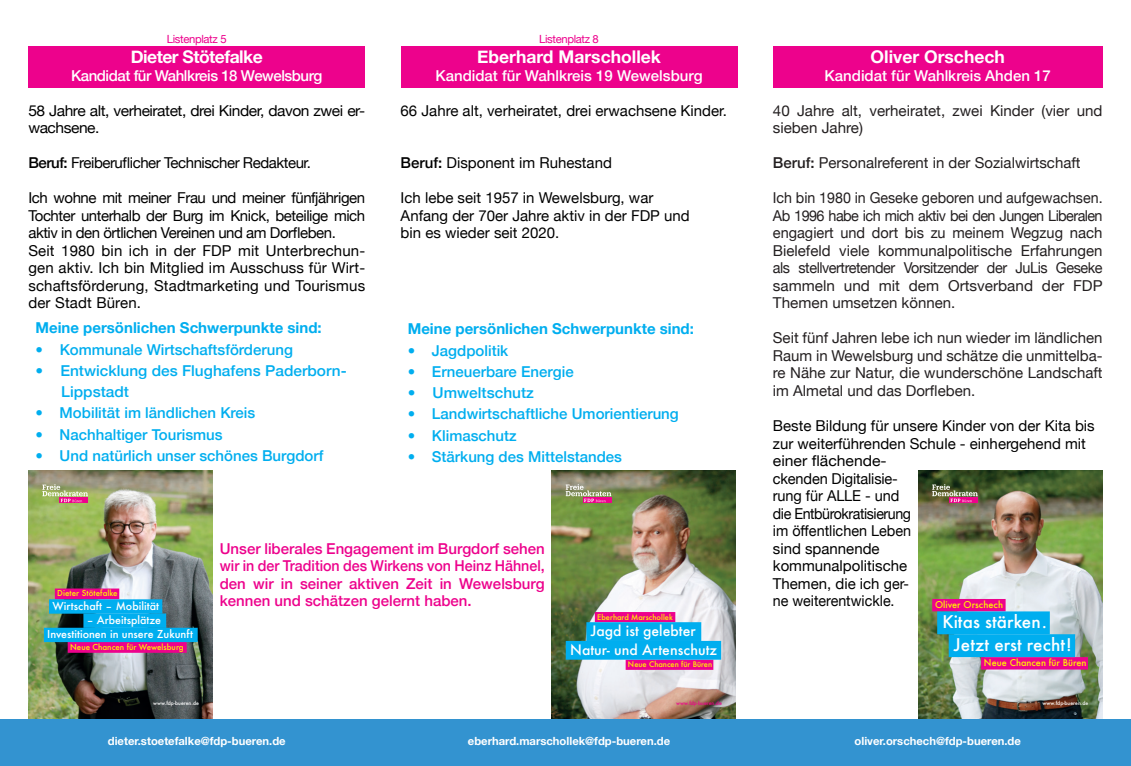
<style>
.page{position:relative;width:1131px;height:766px;background:#fff}
.page>*{position:absolute;margin:0;border:0;box-sizing:border-box;transform-origin:0 0}
.t1{font:700 17.5px "Helvetica Neue";color:#fff}
.t2{font:700 17.5px "Helvetica Neue";letter-spacing:-.03em;color:#fff}
.t3{font:500 17px/22.8px "Futura";color:#fff}
.t4{font:15px/17.5px "Helvetica Neue";color:#000}
.t5{font:500 15px/21.2px "Helvetica Neue";color:#00aeef}
.t6{font:15px/17.5px "Helvetica Neue";color:#231f20;text-align:justify;scale:.95 1}
.t7{font:15px/17.5px "Helvetica Neue";color:#231f20}
.t8{font:500 15px/17.5px "Helvetica Neue";color:#ed028c;text-align:justify}
.t9{font:700 15px "Helvetica Neue";color:#00aeef}
.t10{font:500 15px "Helvetica Neue";color:#fff}
.t11{font:15px/17.5px "Helvetica Neue";letter-spacing:-.03em;color:#000;scale:1.04 1}
.t12{font:15px "Helvetica Neue";letter-spacing:-.03em;color:#000}
.t13{font:500 15px "Helvetica Neue";letter-spacing:-.03em;color:#fff}
.t14{font:500 14px/18.8px "Futura";color:#fff;text-align:center}
.t15{font:700 11.25px "Helvetica Neue";color:#fff}
.t16{font:11.25px "Helvetica Neue";letter-spacing:-.03em;color:#ed028c}
.t17{font:500 10.62px/14.2px "Futura";color:#fff}
.t18{font:500 9.12px "Futura";color:#fff101}
.t19{font:500 8px "Futura";color:#fff101}
.t20{font:500 7.5px "Futura";color:#fff101}
.t21{font:500 5.12px "Futura";color:#fff}
.t22{font:500 5.12px "Futura";color:#ed028c}
.s1{font-weight:500}
</style>
<div class="page">
<div style="left:773px;top:47px;width:329px;height:41px;background:#ed028c"></div>
<div style="left:28px;top:47px;width:337px;height:41px;background:#ed028c"></div>
<div style="left:400px;top:47px;width:337px;height:41px;background:#ed028c"></div>
<img style="left:918px;top:470px;width:184px;height:249px">
<div style="left:932px;top:598px;width:73px;height:13px;background:#ed028c"></div>
<div style="left:980px;top:656px;width:107px;height:13px;background:#ed028c"></div>
<div style="left:937px;top:611px;width:112px;height:23px;background:#00aeef"></div>
<div style="left:948px;top:633px;width:127px;height:24px;background:#00aeef"></div>
<svg style="left:949px;top:502px;width:28px;height:1px"></svg>
<svg style="left:932px;top:484px;width:45px;height:18px"></svg>
<img style="left:28px;top:470px;width:185px;height:249px">
<div style="left:55px;top:588px;width:64px;height:11px;background:#ed028c"></div>
<div style="left:68px;top:641px;width:119px;height:11px;background:#ed028c"></div>
<div style="left:49px;top:599px;width:113px;height:14px;background:#00aeef"></div>
<div style="left:83px;top:613px;width:83px;height:15px;background:#00aeef"></div>
<div style="left:44px;top:627px;width:154px;height:15px;background:#00aeef"></div>
<svg style="left:59px;top:502px;width:29px;height:1px"></svg>
<svg style="left:42px;top:484px;width:46px;height:18px"></svg>
<img style="left:551px;top:470px;width:185px;height:249px">
<div style="left:595px;top:611px;width:80px;height:11px;background:#ed028c"></div>
<div style="left:625px;top:659px;width:88px;height:10px;background:#ed028c"></div>
<div style="left:586px;top:621px;width:115px;height:20px;background:#00aeef"></div>
<div style="left:565px;top:640px;width:156px;height:19px;background:#00aeef"></div>
<svg style="left:583px;top:502px;width:28px;height:1px"></svg>
<svg style="left:565px;top:484px;width:46px;height:18px"></svg>
<div style="left:0;top:719px;width:1130px;height:46px;background:#3393d0"></div>
<p class="t16" style="left:167px;top:31px;width:61px">Listenplatz 5</p>
<p class="t16" style="left:539px;top:31px;width:61px">Listenplatz 8</p>
<p class="t2" style="left:131px;top:43px;width:133px">Dieter Stötefalke</p>
<p class="t13" style="left:71px;top:63px;width:253px">Kandidat für Wahlkreis 18 Wewelsburg</p>
<p class="t11" style="left:28px;top:102px;width:325px">58 Jahre alt, verheiratet, drei Kinder, davon zwei er&shy;wachsene.</p>
<p class="t12" style="left:28px;top:152px;width:284px"><span class="s1">Beruf:</span> Freiberuflicher Technischer Redakteur.</p>
<p class="t4" style="left:28px;top:190px;width:338px">Ich wohne mit meiner Frau und meiner fünfjährigen Tochter unterhalb der Burg im Knick, beteilige mich aktiv in den örtlichen Vereinen und am Dorfleben.<br>Seit 1980 bin ich in der FDP mit Unterbrechun&shy;gen aktiv. Ich bin Mitglied im Ausschuss für Wirt&shy;schaftsförderung, Stadtmarketing und Tourismus der Stadt Büren.</p>
<p class="t9" style="left:35px;top:316px;width:288px">Meine persönlichen Schwerpunkte sind:</p>
<p class="t5" style="left:35px;top:337px;width:259px">• Kommunale Wirtschaftsförderung</p>
<p class="t5" style="left:61px;top:358px;width:287px;text-indent:-26px">• Entwicklung des Flughafens Paderborn-<br>Lippstadt</p>
<p class="t5" style="left:35px;top:401px;width:221px">• Mobilität im ländlichen Kreis</p>
<p class="t5" style="left:35px;top:422px;width:189px">• Nachhaltiger Tourismus</p>
<p class="t5" style="left:35px;top:443px;width:289px">• Und natürlich unser schönes Burgdorf</p>
<p class="t1" style="left:477px;top:43px;width:185px">Eberhard Marschollek</p>
<p class="t10" style="left:435px;top:63px;width:269px">Kandidat für Wahlkreis 19 Wewelsburg</p>
<p class="t4" style="left:400px;top:102px;width:328px">66 Jahre alt, verheiratet, drei erwachsene Kinder.</p>
<p class="t4" style="left:400px;top:155px;width:213px"><span class="s1">Beruf:</span> Disponent im Ruhestand</p>
<p class="t4" style="left:400px;top:190px;width:290px">Ich lebe seit 1957 in Wewelsburg, war<br>Anfang der 70er Jahre aktiv in der FDP und bin es wieder seit 2020.</p>
<p class="t9" style="left:407px;top:317px;width:288px">Meine persönlichen Schwerpunkte sind:</p>
<p class="t5" style="left:407px;top:338px;width:102px">• Jagdpolitik</p>
<p class="t5" style="left:407px;top:359px;width:167px">• Erneuerbare Energie</p>
<p class="t5" style="left:407px;top:381px;width:128px">• Umweltschutz</p>
<p class="t5" style="left:407px;top:402px;width:272px">• Landwirtschaftliche Umorientierung</p>
<p class="t5" style="left:407px;top:423px;width:110px">• Klimaschutz</p>
<p class="t5" style="left:407px;top:444px;width:216px">• Stärkung des Mittelstandes</p>
<p class="t19" style="left:57px;top:588px;width:62px">Dieter Stötefalke</p>
<p class="t17" style="left:52px;top:598px;width:108px">Wirtschaft – Mobilität</p>
<p class="t17" style="left:47px;top:612px;width:147px;text-indent:39px">– Arbeitsplätze<br>Investitionen in unsere Zukunft</p>
<p class="t19" style="left:70px;top:641px;width:115px">Neue Chancen für Wewelsburg</p>
<p class="t21" style="left:153px;top:699px;width:47px">www.fdp-bueren.de</p>
<p class="t8" style="left:220px;top:538px;width:326px">Unser liberales Engagement im Burgdorf sehen wir in der Tradition des Wirkens von Heinz Hähnel, den wir in seiner aktiven Zeit in Wewelsburg kennen und schätzen gelernt haben.</p>
<p class="t20" style="left:597px;top:611px;width:77px">Eberhard Marschollek</p>
<p class="t14" style="left:570px;top:621px;width:148px">Jagd ist gelebter<br>Natur- und Artenschutz</p>
<p class="t20" style="left:628px;top:659px;width:86px">Neue Chancen für Büren</p>
<p class="t22" style="left:676px;top:699px;width:47px">www.fdp-bueren.de</p>
<p class="t1" style="left:870px;top:43px;width:136px">Oliver Orschech</p>
<p class="t10" style="left:824px;top:63px;width:228px">Kandidat für Wahlkreis Ahden 17</p>
<p class="t7" style="left:772px;top:102px;width:331px">40 Jahre alt, verheiratet, zwei Kinder (vier und sieben Jahre)</p>
<p class="t7" style="left:772px;top:155px;width:309px"><span class="s1">Beruf:</span> Personalreferent in der Sozialwirtschaft</p>
<p class="t6" style="left:772px;top:190px;width:348px">Ich bin 1980 in Geseke geboren und aufgewachsen.<br>Ab 1996 habe ich mich aktiv bei den Jungen Liberalen engagiert und dort bis zu meinem Wegzug nach Bielefeld viele kommunalpolitische Erfahrungen als stellvertretender Vorsitzender der JuLis Geseke sammeln und mit dem Ortsverband der FDP Themen umsetzen können.</p>
<p class="t7" style="left:772px;top:330px;width:331px;text-align:justify">Seit fünf Jahren lebe ich nun wieder im ländlichen Raum in Wewelsburg und schätze die unmittelba&shy;re Nähe zur Natur, die wunderschöne Landschaft im Almetal und das Dorfleben.</p>
<p class="t4" style="left:772px;top:417px;width:323px">Beste Bildung für unsere Kinder von der Kita bis zur weiterführenden Schule - einhergehend mit einer flächende-<br>ckenden Digitalisie-<br>rung für ALLE - und<br>die Entbürokratisierung<br>im öffentlichen Leben<br>sind spannende<br>kommunalpolitische<br>Themen, die ich ger-<br>ne weiterentwickle.</p>
<p class="t18" style="left:934px;top:598px;width:70px">Oliver Orschech</p>
<p class="t3" style="left:953px;top:610px;width:119px;text-indent:-12px">Kitas stärken.<br>Jetzt erst recht!</p>
<p class="t18" style="left:983px;top:656px;width:104px">Neue Chancen für Büren</p>
<p class="t21" style="left:1042px;top:699px;width:47px">www.fdp-bueren.de</p>
<p class="t15" style="left:108px;top:732px;width:179px">dieter.stoetefalke@fdp-bueren.de</p>
<p class="t15" style="left:468px;top:732px;width:204px">eberhard.marschollek@fdp-bueren.de</p>
<p class="t15" style="left:854px;top:732px;width:168px">oliver.orschech@fdp-bueren.de</p>
</div>
